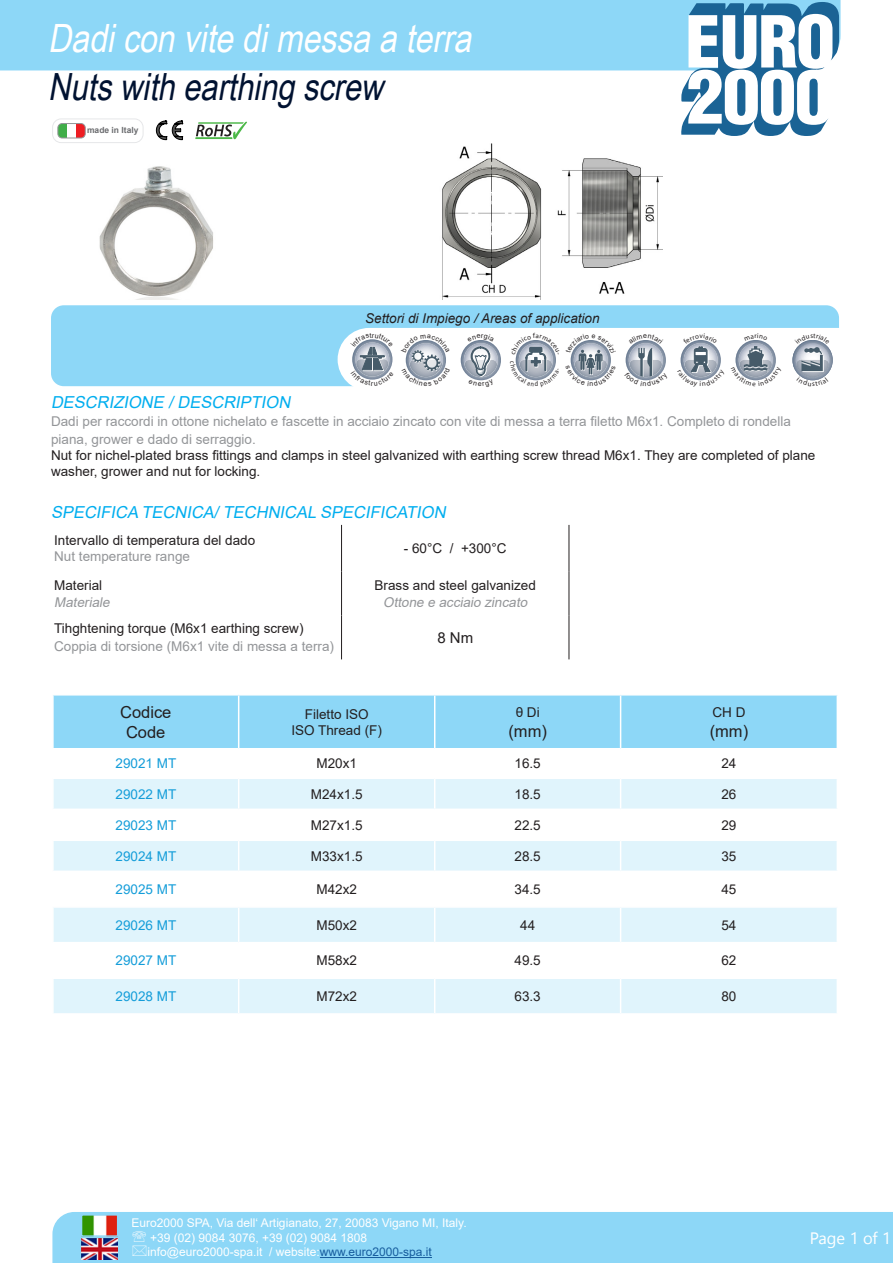
<style>
.page{position:relative;width:893px;height:1263px;background:#fff}
.page>*{position:absolute;margin:0;border:0;box-sizing:border-box;transform-origin:0 0}
.t1{font:italic 39px "Arial Narrow";color:#fff}
.t2{font:italic 37.5px "Arial Narrow";color:#001231}
.t3{font:italic 16.5px "Arial";color:#00aeef}
.t4{font:16.5px "Arial";color:#231f20}
.t5{font:15px "Arial";color:#231f20}
.t6{font:13.5px/16.2px "Arial";color:#231f20}
.t7{font:13.5px/18px "Arial";color:#939598}
.t8{font:13.5px "Arial";color:#149dd9}
.t9{font:italic 13.5px "Arial";color:#231f20}
.t10{font:italic 13.5px "Arial";color:#939598}
.t11{font:12px "Arial";color:#fff}
.t12{font:700 8.55px "Arial";color:#6c6d70}
.s1{color:#175d9e}
</style>
<div class="page">
<div style="left:51px;top:305px;width:788px;height:81px;background:#8dd7f7;border-radius:13px"></div>
<div style="left:0;top:0;width:841px;height:71px;background:#8dd7f7"></div>
<svg style="left:681px;top:2px;width:158px;height:134px"></svg>
<svg style="left:54px;top:908px;width:783px;height:105px;fill:#e0f4fc"></svg>
<svg style="left:53px;top:695px;width:785px;height:175px"></svg>
<hr style="left:238px;top:908px;width:1px;height:34px;background:#fff">
<hr style="left:434px;top:908px;width:1px;height:34px;background:#fff">
<hr style="left:620px;top:908px;width:1px;height:34px;background:#fff">
<hr style="left:52px;top:942px;width:187px;height:1px;background:#fff">
<hr style="left:239px;top:942px;width:196px;height:1px;background:#fff">
<hr style="left:238px;top:943px;width:1px;height:34px;background:#fff">
<hr style="left:435px;top:942px;width:186px;height:1px;background:#fff">
<hr style="left:434px;top:943px;width:1px;height:34px;background:#fff">
<hr style="left:621px;top:942px;width:217px;height:1px;background:#fff">
<hr style="left:620px;top:943px;width:1px;height:34px;background:#fff">
<hr style="left:52px;top:977px;width:187px;height:2px;background:#fff">
<hr style="left:239px;top:977px;width:196px;height:2px;background:#fff">
<hr style="left:238px;top:979px;width:1px;height:34px;background:#fff">
<hr style="left:435px;top:977px;width:186px;height:2px;background:#fff">
<hr style="left:434px;top:979px;width:1px;height:34px;background:#fff">
<hr style="left:621px;top:977px;width:217px;height:2px;background:#fff">
<hr style="left:620px;top:979px;width:1px;height:34px;background:#fff">
<div style="left:52px;top:118px;width:92px;height:25px;border:1px solid #e6e7e9;border-radius:9px"></div>
<div style="left:58px;top:124px;width:9px;height:14px;background:#40ae49"></div>
<div style="left:76px;top:124px;width:9px;height:14px;background:#ee1d23"></div>
<div style="left:58px;top:123px;width:28px;height:15px;border:1px solid #939598;border-radius:4px"></div>
<hr style="left:195px;top:137px;width:37px;height:2px;background:#4cb848">
<svg style="left:196px;top:121px;width:51px;height:18px"></svg>
<svg style="left:156px;top:121px;width:27px;height:19px"></svg>
<hr style="left:341px;top:525px;width:1px;height:47px;background:#231f20">
<hr style="left:569px;top:525px;width:1px;height:47px;background:#231f20">
<hr style="left:341px;top:572px;width:1px;height:43px;background:#231f20">
<hr style="left:569px;top:572px;width:1px;height:43px;background:#231f20">
<hr style="left:341px;top:615px;width:1px;height:44px;background:#231f20">
<hr style="left:569px;top:615px;width:1px;height:44px;background:#231f20">
<img style="left:442px;top:143px;width:221px;height:157px">
<img style="left:99px;top:166px;width:114px;height:134px">
<svg style="left:338px;top:328px;width:501px;height:59px;background:#d5dadf"></svg>
<div style="left:52px;top:1212px;width:841px;height:51px;background:#8dd7f7"></div>
<p class="t1" style="left:48px;top:10px;width:434px">Dadiconvitedimessaaterra</p>
<p class="t2" style="left:48px;top:59px;width:346px">Nutswithearthingscrew</p>
<p class="t12" style="left:87px;top:124px;width:53px">made in Italy</p>
<p class="t9" style="left:365px;top:309px;width:236px">Settori di Impiego / Areas of application</p>
<p class="t3" style="left:51px;top:391px;width:245px">DESCRIZIONE /DESCRIPTION</p>
<p class="t7" style="left:51px;top:412px;width:741px">Dadi per raccordi in ottone nichelato e fascette in acciaio zincato con vite di messa a terra filetto M6x1. Completo di rondella piana, grower e dado di serraggio.</p>
<p class="t6" style="left:51px;top:447px;width:766px">Nut for nichel-plated brass fittings and clamps in steel galvanized with earthing screw thread M6x1. They are completed of plane washer, grower and nut for locking.</p>
<p class="t3" style="left:51px;top:501px;width:400px">SPECIFICA TECNICA/TECHNICAL SPECIFICATION</p>
<p class="t6" style="left:54px;top:532px;width:203px">Intervallo di temperatura del dado</p>
<p class="t7" style="left:54px;top:547px;width:137px">Nut temperature range</p>
<p class="t6" style="left:54px;top:577px;width:50px">Material</p>
<p class="t10" style="left:54px;top:593px;width:60px">Materiale</p>
<p class="t6" style="left:54px;top:620px;width:251px">Tihghtening torque (M6x1 earthing screw)</p>
<p class="t7" style="left:54px;top:637px;width:281px">Coppia di torsione (M6x1 vite di messa a terra)</p>
<p class="t6" style="left:404px;top:540px;width:104px">- 60°C / +300°C</p>
<p class="t6" style="left:375px;top:577px;width:163px">Brass and steel galvanized</p>
<p class="t10" style="left:383px;top:593px;width:149px">Ottone e acciaio zincato</p>
<p class="t5" style="left:437px;top:627px;width:37px">8 Nm</p>
<p class="t4" style="left:120px;top:701px;width:53px">Codice</p>
<p class="t4" style="left:126px;top:720px;width:41px">Code</p>
<p class="t6" style="left:305px;top:706px;width:65px">Filetto ISO</p>
<p class="t6" style="left:291px;top:722px;width:92px">ISO Thread (F)</p>
<p class="t6" style="left:516px;top:704px;width:26px">θ Di</p>
<p class="t4" style="left:508px;top:719px;width:40px">(mm)</p>
<p class="t6" style="left:712px;top:704px;width:34px">CH D</p>
<p class="t4" style="left:710px;top:719px;width:40px">(mm)</p>
<p class="t8" style="left:116px;top:754px;width:62px">29021 MT</p>
<p class="t6" style="left:316px;top:755px;width:42px">M20x1</p>
<p class="t6" style="left:514px;top:755px;width:28px">16.5</p>
<p class="t6" style="left:721px;top:755px;width:17px">24</p>
<p class="t8" style="left:116px;top:785px;width:62px">29022 MT</p>
<p class="t6" style="left:311px;top:786px;width:53px">M24x1.5</p>
<p class="t6" style="left:514px;top:786px;width:28px">18.5</p>
<p class="t6" style="left:721px;top:786px;width:17px">26</p>
<p class="t8" style="left:116px;top:816px;width:62px">29023 MT</p>
<p class="t6" style="left:311px;top:817px;width:53px">M27x1.5</p>
<p class="t6" style="left:514px;top:817px;width:28px">22.5</p>
<p class="t6" style="left:721px;top:817px;width:17px">29</p>
<p class="t8" style="left:116px;top:847px;width:62px">29024 MT</p>
<p class="t6" style="left:311px;top:848px;width:53px">M33x1.5</p>
<p class="t6" style="left:514px;top:848px;width:28px">28.5</p>
<p class="t6" style="left:721px;top:848px;width:17px">35</p>
<p class="t8" style="left:116px;top:880px;width:62px">29025 MT</p>
<p class="t6" style="left:316px;top:881px;width:42px">M42x2</p>
<p class="t6" style="left:514px;top:881px;width:28px">34.5</p>
<p class="t6" style="left:721px;top:881px;width:17px">45</p>
<p class="t8" style="left:116px;top:916px;width:62px">29026 MT</p>
<p class="t6" style="left:316px;top:917px;width:42px">M50x2</p>
<p class="t6" style="left:520px;top:917px;width:17px">44</p>
<p class="t6" style="left:721px;top:917px;width:17px">54</p>
<p class="t8" style="left:116px;top:951px;width:62px">29027 MT</p>
<p class="t6" style="left:316px;top:952px;width:42px">M58x2</p>
<p class="t6" style="left:514px;top:952px;width:28px">49.5</p>
<p class="t6" style="left:721px;top:952px;width:17px">62</p>
<p class="t8" style="left:116px;top:987px;width:62px">29028 MT</p>
<p class="t6" style="left:316px;top:988px;width:42px">M72x2</p>
<p class="t6" style="left:514px;top:988px;width:28px">63.3</p>
<p class="t6" style="left:721px;top:988px;width:17px">80</p>
<p class="t11" style="left:131px;top:1215px;width:337px">Euro2000 SPA, Via dell‘ Artigianato, 27, 20083 Vigano MI, Italy.</p>
<p class="t11" style="left:150px;top:1229px;width:218px">+39 (02) 9084 3076, +39 (02) 9084 1808</p>
<p class="t11" style="left:148px;top:1244px;width:286px">info@euro2000-spa.it / website:<span class="s1">www.euro2000-spa.it</span></p>
</div>
